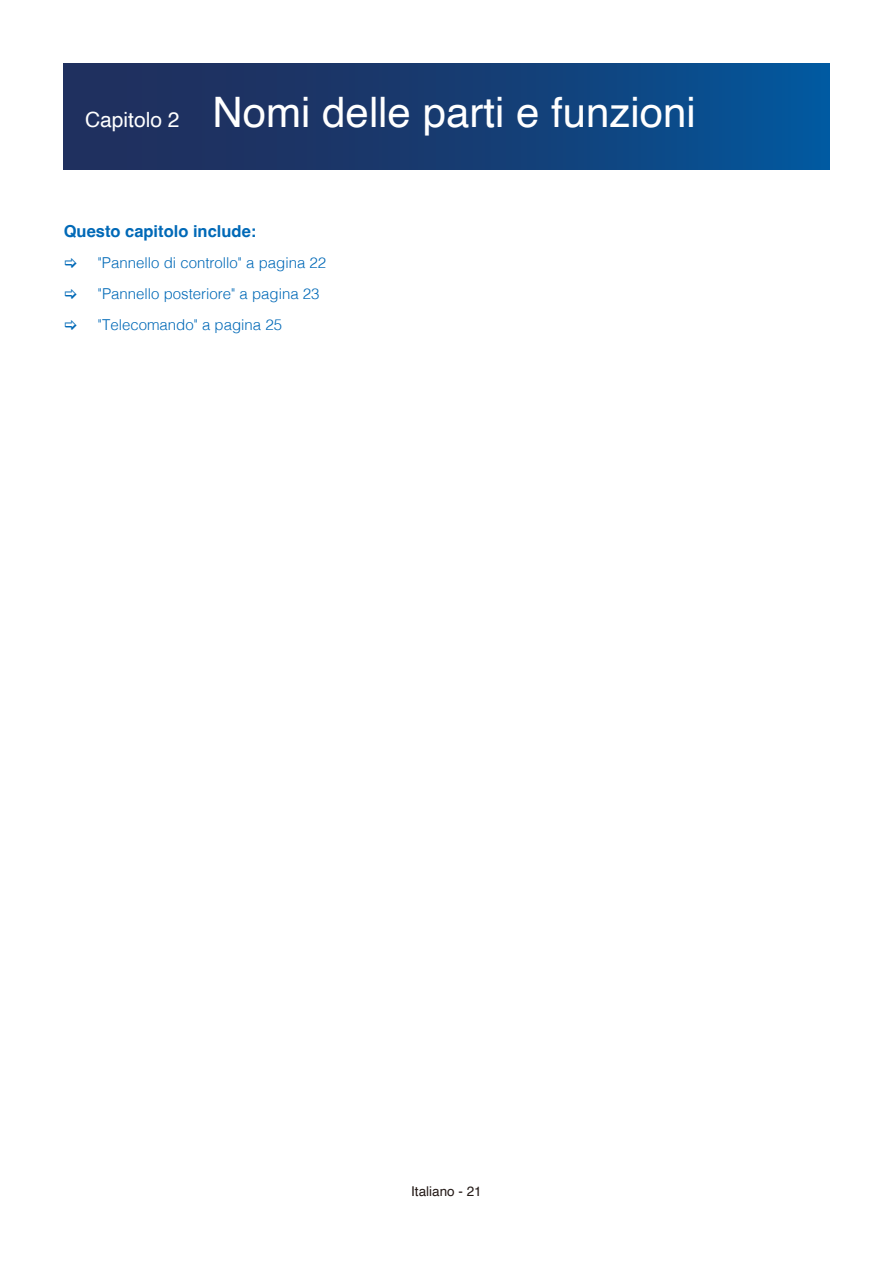
<style>
.page{position:relative;width:893px;height:1263px;background:#fff}
.page>*{position:absolute;margin:0;border:0;box-sizing:border-box;transform-origin:0 0}
.t1{font:42px "Helvetica";color:#fff}
.t2{font:700 16.5px "Helvetica";color:#0069b7}
.t3{font:300 15px/30.8px "Helvetica";color:#0069b7}
.t4{font:13.5px "Helvetica";color:#231916}
.s1{font-size:21px}
</style>
<div class="page">
<div style="left:64px;top:64px;width:765px;height:106px;background:linear-gradient(to right,#242954,#055497)"></div>
<h1 class="t1" style="left:85px;top:80px;width:612px"><span class="s1">Capitolo 2</span> Nomi delle parti e funzioni</h1>
<p class="t2" style="left:64px;top:221px;width:191px">Questo capitolo include:</p>
<p class="t3" style="left:98px;top:247px;width:230px">"Pannello di controllo" a pagina 22 "Pannello posteriore" a pagina 23 "Telecomando" a pagina 25</p>
<p class="t4" style="left:411px;top:1181px;width:72px">Italiano - 21</p>
</div>
